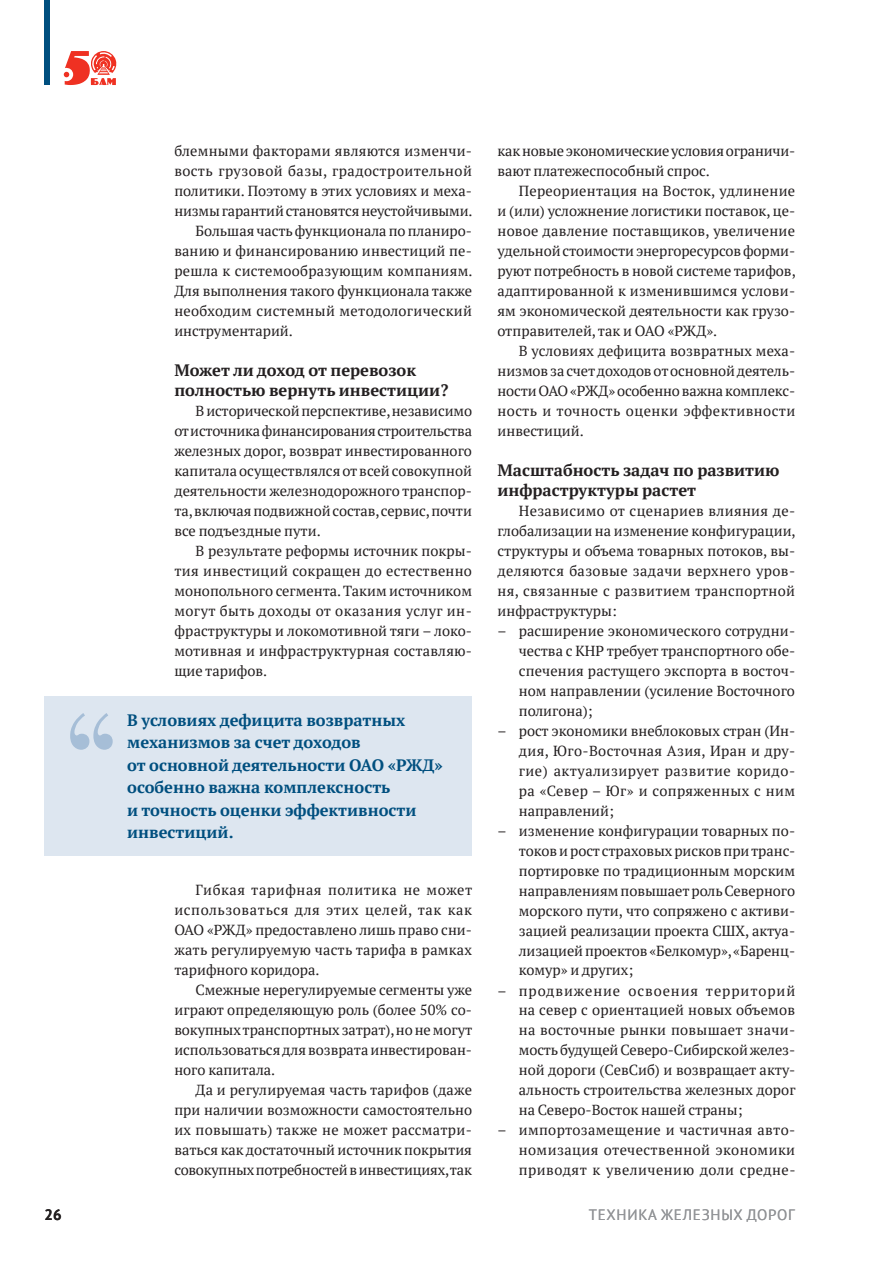
<style>
.page{position:relative;width:893px;height:1263px;background:#fff}
.page>*{position:absolute;margin:0;border:0;box-sizing:border-box;transform-origin:0 0}
.t1{font:700 16.5px/22.5px "PT Serif";color:#004f7f}
.t2{font:700 16.5px/20px "PT Serif";color:#231f20}
.t3{font:15px "PT Sans";letter-spacing:.05em;color:#939598}
.t4{font:700 15px "PT Sans";color:#231f20}
.t5{font:14.55px/20px "PT Serif";color:#231f20;text-align:justify}
</style>
<div class="page">
<div style="left:45px;top:696px;width:427px;height:160px;background:#dde6f0"></div>
<svg style="left:70px;top:713px;width:43px;height:37px"></svg>
<div style="left:45px;top:0;width:5px;height:85px;background:#004f7f"></div>
<svg style="left:64px;top:51px;width:53px;height:34px"></svg>
<p class="t5" style="left:174px;top:141px;width:300px">блемными факторами являются изменчи&shy;вость грузовой базы, градостроительной политики. Поэтому в этих условиях и меха&shy;низмы гарантий становятся неустойчивыми.</p>
<p class="t5" style="left:174px;top:221px;width:300px;text-indent:21px">Большая часть функционала по планиро&shy;ванию и финансированию инвестиций пе&shy;решла к системообразующим компаниям.<br>Для выполнения такого функционала также необходим системный методологический инструментарий.</p>
<p class="t2" style="left:174px;top:360px;width:275px">Может ли доход от перевозок полностью вернуть инвестиции?</p>
<p class="t5" style="left:174px;top:401px;width:299px;text-indent:21px">В исторической перспективе, независимо от источника финансирования строительства железных дорог, возврат инвестированного капитала осуществлялся от всей совокупной деятельности железнодорожного транспор&shy;та, включая подвижной состав, сервис, почти все подъездные пути.</p>
<p class="t5" style="left:174px;top:540px;width:299px;text-indent:21px">В результате реформы источник покры&shy;тия инвестиций сокращен до естественно монопольного сегмента. Таким источником могут быть доходы от оказания услуг ин&shy;фраструктуры и локомотивной тяги – локо&shy;мотивная и инфраструктурная составляю&shy;щие тарифов.</p>
<p class="t1" style="left:127px;top:708px;width:317px">В условиях дефицита возвратных механизмов за счет доходов<br>от основной деятельности ОАО «РЖД» особенно важна комплексность<br>и точность оценки эффективности инвестиций.</p>
<p class="t5" style="left:174px;top:880px;width:300px;text-indent:21px">Гибкая тарифная политика не может использоваться для этих целей, так как ОАО «РЖД» предоставлено лишь право сни&shy;жать регулируемую часть тарифа в рамках тарифного коридора.</p>
<p class="t5" style="left:174px;top:980px;width:299px;text-indent:21px">Смежные нерегулируемые сегменты уже играют определяющую роль (более 50% со&shy;вокупных транспортных затрат), но не могут использоваться для возврата инвестирован&shy;ного капитала.</p>
<p class="t5" style="left:174px;top:1080px;width:299px;text-indent:21px">Да и регулируемая часть тарифов (даже при наличии возможности самостоятельно их повышать) также не может рассматри&shy;ваться как достаточный источник покрытия совокупных потребностей в инвестициях, так</p>
<p class="t5" style="left:497px;top:141px;width:299px">как новые экономические условия ограничи&shy;вают платежеспособный спрос.</p>
<p class="t5" style="left:497px;top:181px;width:300px;text-align:left;text-indent:21px">Переориентация на Восток, удлинение и (или) усложнение логистики поставок, це&shy;новое давление поставщиков, увеличение удельной стоимости энергоресурсов форми&shy;руют потребность в новой системе тарифов, адаптированной к изменившимся услови&shy;ям экономической деятельности как грузо&shy;отправителей, так и ОАО «РЖД».</p>
<p class="t5" style="left:497px;top:341px;width:299px;text-indent:21px">В условиях дефицита возвратных меха&shy;низмов за счет доходов от основной деятель&shy;ности ОАО «РЖД» особенно важна комплекс&shy;ность и точность оценки эффективности инвестиций.</p>
<p class="t2" style="left:497px;top:460px;width:284px">Масштабность задач по развитию инфраструктуры растет</p>
<p class="t5" style="left:497px;top:500px;width:300px;text-indent:21px">Независимо от сценариев влияния де&shy;глобализации на изменение конфигурации, структуры и объема товарных потоков, вы&shy;деляются базовые задачи верхнего уров&shy;ня, связанные с развитием транспортной инфраструктуры:</p>
<p class="t5" style="left:519px;top:620px;width:278px;text-indent:-21px">– расширение экономического сотрудни&shy;чества с КНР требует транспортного обе&shy;спечения растущего экспорта в восточ&shy;ном направлении (усиление Восточного полигона);</p>
<p class="t5" style="left:519px;top:720px;width:278px;text-indent:-21px">– рост экономики внеблоковых стран (Ин&shy;дия, Юго-Восточная Азия, Иран и дру&shy;гие) актуализирует развитие коридо&shy;ра «Север – Юг» и сопряженных с ним направлений;</p>
<p class="t5" style="left:519px;top:820px;width:278px;text-indent:-21px">– изменение конфигурации товарных по&shy;токов и рост страховых рисков при транс&shy;портировке по традиционным морским направлениям повышает роль Северного морского пути, что сопряжено с активи&shy;зацией реализации проекта СШХ, актуа&shy;лизацией проектов «Белкомур», «Баренц&shy;комур» и других;</p>
<p class="t5" style="left:519px;top:980px;width:278px;text-indent:-21px">– продвижение освоения территорий на север с ориентацией новых объемов на восточные рынки повышает значи&shy;мость будущей Северо-Сибирской желез&shy;ной дороги (СевСиб) и возвращает акту&shy;альность строительства железных дорог на Северо-Восток нашей страны;</p>
<p class="t5" style="left:519px;top:1120px;width:278px;text-indent:-21px">– импортозамещение и частичная авто&shy;номизация отечественной экономики приводят к увеличению доли средне-</p>
<p class="t4" style="left:45px;top:1205px;width:19px">26</p>
<p class="t3" style="left:589px;top:1205px;width:208px">ТЕХНИКА ЖЕЛЕЗНЫХ ДОРОГ</p>
</div>
